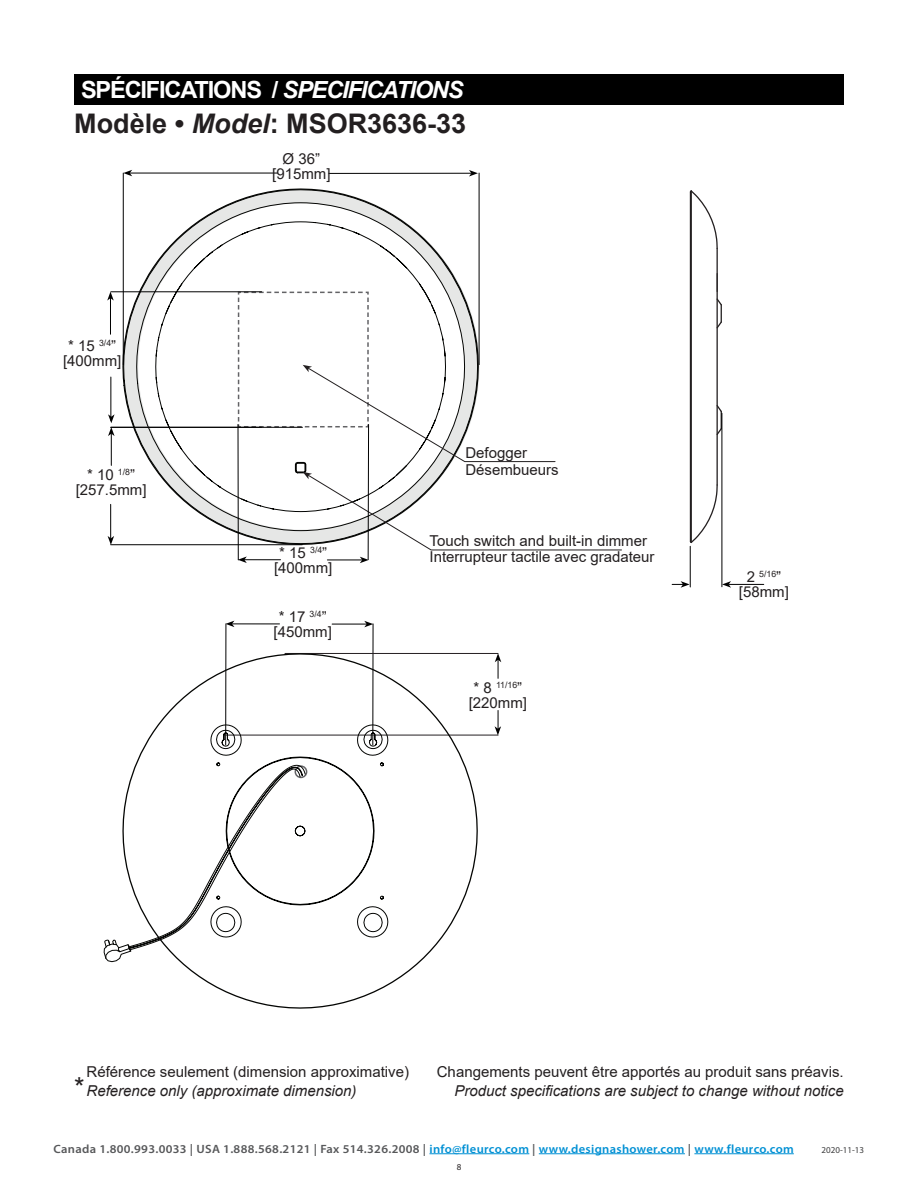
<style>
.page{position:relative;width:918px;height:1188px;background:#fff}
.page>*{position:absolute;margin:0;border:0;box-sizing:border-box;transform-origin:0 0}
.t1{font:700 27px "Arial";color:#231f20}
.Instructions_Body_Te{font:27px "Arial";color:#231f20}
.t2{font:700 23.7px "Arial";letter-spacing:-.05em;color:#fff}
.Instructions_Body_Te-2{font:15px "Arial";color:#231f20}
.Instructions_Body_Te-3{font:italic 15px "Arial";color:#231f20}
.text{font:15px "Arial";color:#231f20}
.t3{font:600 12px "Myriad Pro";letter-spacing:.025em;color:#57585a;scale:1.05 1}
.t4{font:9px "Myriad Pro";color:#3e3e3f}
.t5{font:9px "Myriad Pro";color:#231f20}
.text-2{font:8.7px "Arial";color:#231f20}
.s1{font-style:italic}
.s2{font-size:15px}
.s3{color:#0090d4}
</style>
<div class="page">
<svg style="left:716px;top:404px;width:6px;height:32px"></svg>
<hr style="left:717px;top:248px;width:1px;height:237px;background:#231f20">
<hr style="left:691px;top:191px;width:1px;height:351px;background:#231f20">
<hr style="left:690px;top:192px;width:1px;height:350px;background:#231f20">
<svg style="left:689px;top:190px;width:29px;height:60px"></svg>
<svg style="left:689px;top:484px;width:29px;height:60px"></svg>
<svg style="left:716px;top:273px;width:6px;height:57px"></svg>
<svg style="left:122px;top:188px;width:357px;height:357px"></svg>
<svg style="left:303px;top:472px;width:319px;height:78px"></svg>
<hr style="left:690px;top:546px;width:1px;height:41px;background:#000">
<hr style="left:722px;top:413px;width:1px;height:174px;background:#000">
<hr style="left:729px;top:584px;width:35px;height:1px;background:#000">
<svg style="left:722px;top:581px;width:9px;height:7px"></svg>
<svg style="left:672px;top:581px;width:18px;height:7px"></svg>
<hr style="left:123px;top:173px;width:1px;height:192px;background:#000">
<hr style="left:479px;top:173px;width:1px;height:192px;background:#000">
<hr style="left:130px;top:173px;width:148px;height:1px;background:#000">
<svg style="left:123px;top:170px;width:9px;height:6px"></svg>
<hr style="left:329px;top:173px;width:142px;height:1px;background:#000">
<svg style="left:469px;top:170px;width:9px;height:7px"></svg>
<hr style="left:225px;top:624px;width:1px;height:121px;background:#000">
<hr style="left:373px;top:624px;width:1px;height:121px;background:#000">
<hr style="left:232px;top:624px;width:48px;height:1px;background:#000">
<svg style="left:226px;top:621px;width:8px;height:6px"></svg>
<hr style="left:332px;top:624px;width:35px;height:1px;background:#000">
<svg style="left:364px;top:621px;width:9px;height:6px"></svg>
<hr style="left:285px;top:653px;width:213px;height:1px;background:#241f21">
<hr style="left:224px;top:735px;width:274px;height:1px;background:#241f21">
<svg style="left:495px;top:710px;width:6px;height:25px"></svg>
<svg style="left:495px;top:653px;width:6px;height:25px"></svg>
<svg style="left:237px;top:291px;width:318px;height:171px"></svg>
<hr style="left:111px;top:544px;width:191px;height:1px;background:#000">
<hr style="left:110px;top:504px;width:1px;height:34px;background:#000">
<svg style="left:108px;top:536px;width:6px;height:9px"></svg>
<hr style="left:111px;top:434px;width:1px;height:31px;background:#000">
<hr style="left:238px;top:424px;width:1px;height:136px;background:#000">
<hr style="left:368px;top:424px;width:1px;height:136px;background:#000">
<hr style="left:243px;top:559px;width:38px;height:1px;background:#000">
<svg style="left:238px;top:556px;width:9px;height:7px"></svg>
<hr style="left:327px;top:560px;width:35px;height:1px;background:#000">
<svg style="left:360px;top:557px;width:9px;height:6px"></svg>
<hr style="left:111px;top:427px;width:191px;height:1px;background:#000">
<hr style="left:111px;top:292px;width:151px;height:1px;background:#000">
<hr style="left:111px;top:377px;width:1px;height:44px;background:#000">
<svg style="left:108px;top:414px;width:7px;height:22px"></svg>
<hr style="left:110px;top:298px;width:1px;height:36px;background:#000">
<svg style="left:107px;top:292px;width:7px;height:9px"></svg>
<svg style="left:158px;top:653px;width:320px;height:356px"></svg>
<svg style="left:104px;top:724px;width:284px;height:238px"></svg>
<hr style="left:429px;top:1153px;width:100px;height:1px;background:#0090d4">
<hr style="left:539px;top:1153px;width:146px;height:1px;background:#0090d4">
<hr style="left:694px;top:1153px;width:100px;height:1px;background:#0090d4">
<div style="left:74px;top:74px;width:770px;height:31px;background:#000"></div>
<p class="t2" style="left:81px;top:73px;width:384px">SPÉCIFICATIONS / <span class="s1">SPECIFICATIONS</span></p>
<p class="t1" style="left:74px;top:104px;width:394px">Modèle • <span class="s1">Model</span>: MSOR3636-33</p>
<p class="text" style="left:68px;top:335px;width:50px">* 15 <sup>3/4</sup>”</p>
<p class="text" style="left:63px;top:350px;width:60px">[400mm]</p>
<p class="text" style="left:87px;top:465px;width:50px">* 10 <sup>1/8</sup>”</p>
<p class="text" style="left:76px;top:480px;width:72px">[257.5mm]</p>
<p class="text" style="left:283px;top:148px;width:39px">Ø 36”</p>
<p class="text" style="left:272px;top:163px;width:60px">[915mm]</p>
<p class="text" style="left:279px;top:542px;width:50px">* 15 <sup>3/4</sup>”</p>
<p class="text" style="left:274px;top:557px;width:60px">[400mm]</p>
<p class="text" style="left:279px;top:606px;width:50px">* 17 <sup>3/4</sup>”</p>
<p class="text" style="left:273px;top:621px;width:60px">[450mm]</p>
<p class="Instructions_Body_Te-2" style="left:465px;top:442px;width:63px">Defogger</p>
<p class="Instructions_Body_Te-2" style="left:465px;top:459px;width:95px">Désembueurs</p>
<p class="Instructions_Body_Te-2" style="left:430px;top:530px;width:219px">Touch switch and built-in dimmer</p>
<p class="Instructions_Body_Te-2" style="left:430px;top:547px;width:227px">Interrupteur tactile avec gradateur</p>
<p class="text-2" style="left:473px;top:679px;width:50px"><span class="s2">* 8</span> 11/16<span class="s2">”</span></p>
<p class="text" style="left:469px;top:692px;width:60px">[220mm]</p>
<p class="text-2" style="left:747px;top:568px;width:36px"><span class="s2">2</span> 5/16<span class="s2">”</span></p>
<p class="text" style="left:739px;top:582px;width:52px">[58mm]</p>
<p class="Instructions_Body_Te-2" style="left:87px;top:1062px;width:324px">Référence seulement (dimension approximative)</p>
<p class="Instructions_Body_Te" style="left:74px;top:1069px;width:12px">*</p>
<p class="Instructions_Body_Te-3" style="left:87px;top:1081px;width:272px">Reference only (approximate dimension)</p>
<p class="Instructions_Body_Te-2" style="left:437px;top:1062px;width:408px">Changements peuvent être apportés au produit sans préavis.</p>
<p class="Instructions_Body_Te-3" style="left:454px;top:1081px;width:391px">Product specifications are subject to change without notice</p>
<p class="t3" style="left:54px;top:1141px;width:707px">Canada 1.800.993.0033 | USA 1.888.568.2121 | Fax 514.326.2008 | <span class="s3">info@fleurco.com</span> | <span class="s3">www.designashower.com</span> | <span class="s3">www.fleurco.com</span></p>
<p class="t4" style="left:822px;top:1144px;width:44px">2020-11-13</p>
<p class="t5" style="left:457px;top:1161px;width:6px">8</p>
</div>
